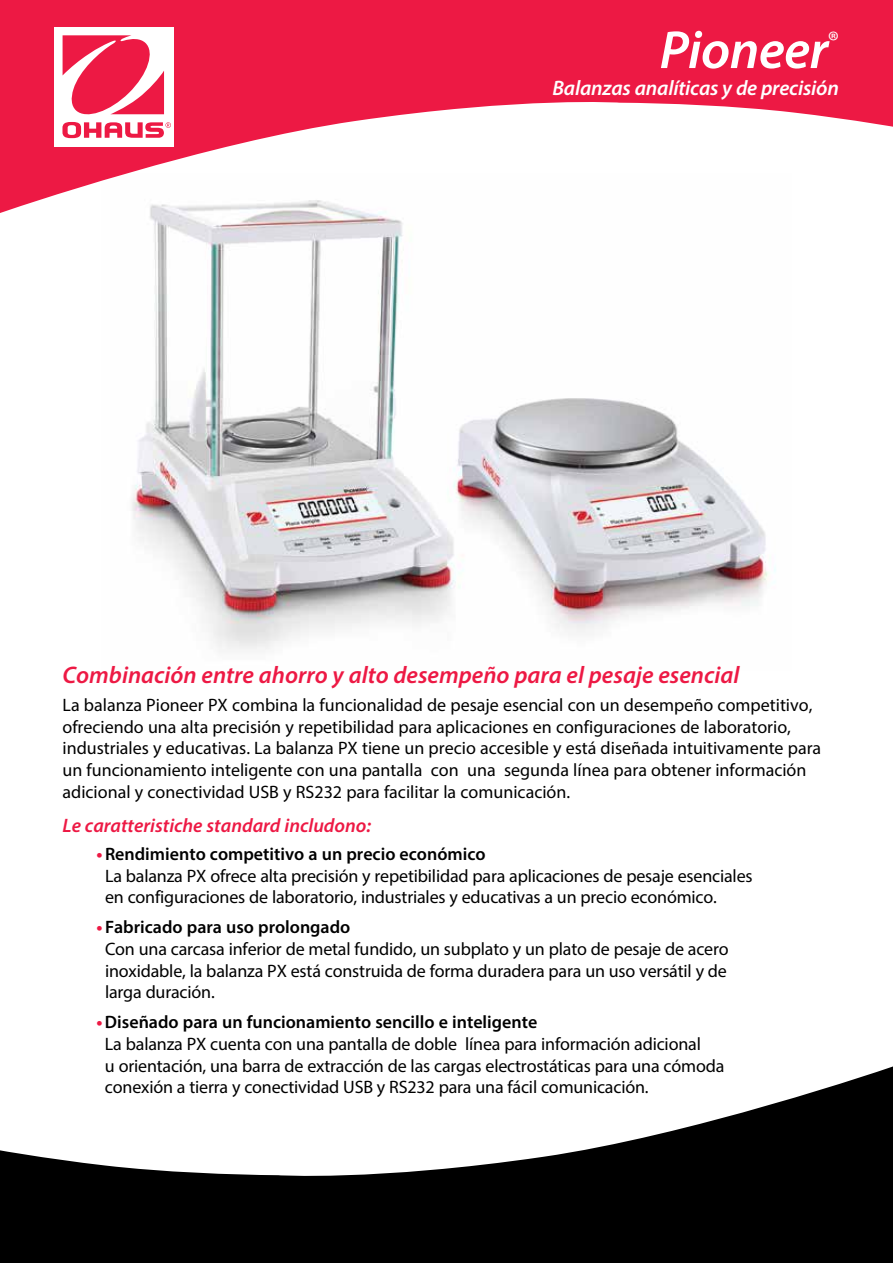
<style>
.page{position:relative;width:893px;height:1263px;background:#fff}
.page>*{position:absolute;margin:0;border:0;box-sizing:border-box;transform-origin:0 0}
.t1{font:italic 600 54px "Myriad Pro";letter-spacing:-.01em;color:#fff}
.t2{font:italic 600 24px "Myriad Pro";color:#ed1944}
.t3{font:italic 600 21px "Myriad Pro";letter-spacing:-.01em;color:#fff}
.t4{font:italic 600 19.5px "Myriad Pro";color:#ed1944}
.t5{font:18px/21.6px "Myriad Pro";letter-spacing:-.01em;color:#000}
.s1{font-weight:700;color:#ed1944}
.s2{font-weight:600}
</style>
<div class="page">
<img style="left:132px;top:220px;width:644px;height:430px">
<svg style="left:0;top:0;width:893px;height:220px;fill:#ed1944"></svg>
<div style="left:54px;top:27px;width:120px;height:119px;background:#fff"></div>
<svg style="left:62px;top:35px;width:109px;height:103px"></svg>
<svg style="left:0;top:1066px;width:893px;height:197px;fill:#000"></svg>
<h1 class="t1" style="left:660px;top:16px;width:181px">Pioneer<sup>®</sup></h1>
<p class="t3" style="left:552px;top:75px;width:288px">Balanzas analíticas y de precisión</p>
<h2 class="t2" style="left:63px;top:660px;width:678px">Combinación entre ahorro y alto desempeño para el pesaje esencial</h2>
<p class="t5" style="left:63px;top:694px;width:760px">La balanza Pioneer PX combina la funcionalidad de pesaje esencial con un desempeño competitivo, ofreciendo una alta precisión y repetibilidad para aplicaciones en configuraciones de laboratorio, industriales y educativas. La balanza PX tiene un precio accesible y está diseñada intuitivamente para un funcionamiento inteligente con una pantalla con una segunda línea para obtener información adicional y conectividad USB y RS232 para facilitar la comunicación.</p>
<p class="t4" style="left:63px;top:813px;width:310px">Le caratteristiche standard includono:</p>
<p class="t5" style="left:105px;top:843px;width:649px;text-indent:-8px"><span class="s1">•</span> <span class="s2">Rendimiento competitivo a un precio económico<br></span>La balanza PX ofrece alta precisión y repetibilidad para aplicaciones de pesaje esenciales en configuraciones de laboratorio, industriales y educativas a un precio económico.</p>
<p class="t5" style="left:105px;top:916px;width:625px;text-indent:-8px"><span class="s1">•</span> <span class="s2">Fabricado para uso prolongado<br></span>Con una carcasa inferior de metal fundido, un subplato y un plato de pesaje de acero inoxidable, la balanza PX está construida de forma duradera para un uso versátil y de larga duración.</p>
<p class="t5" style="left:105px;top:1011px;width:621px;text-indent:-8px"><span class="s1">•</span> <span class="s2">Diseñado para un funcionamiento sencillo e inteligente<br></span>La balanza PX cuenta con una pantalla de doble línea para información adicional<br>u orientación, una barra de extracción de las cargas electrostáticas para una cómoda conexión a tierra y conectividad USB y RS232 para una fácil comunicación.</p>
</div>
